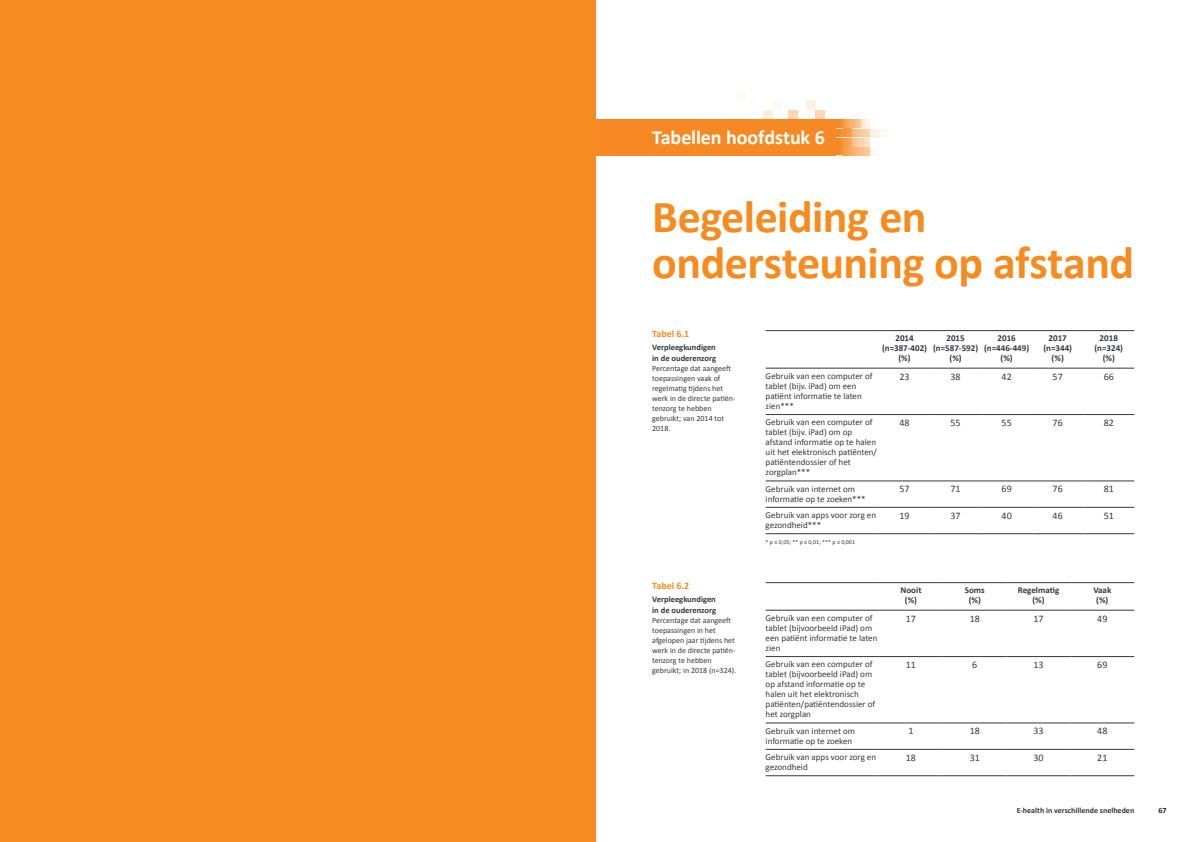
<style>
.page{position:relative;width:1191px;height:842px;background:#fff}
.page>*{position:absolute;margin:0;border:0;box-sizing:border-box;transform-origin:0 0}
.t1{font:700 46px/46px "Calibri";letter-spacing:-.01em;color:#f68b1f}
.t2{font:700 20px "Calibri";letter-spacing:-.005em;color:#fff}
.t3{font:10px "Calibri";color:#36383b}
.t4{font:700 10px "Calibri";color:#f68b1f}
.t5{font:9px/10px "Calibri";color:#36383b}
.t6{font:700 9px/10px "Calibri";color:#36383b;text-align:center}
.t7{font:700 8.5px/11px "Calibri";color:#36383b}
.t8{font:8px/10px "Calibri";color:#36383b}
.t9{font:700 8px "Calibri";color:#36383b}
.t10{font:700 8px "Calibri";color:#231f20}
.t11{font:6px "Calibri";color:#36383b}
</style>
<div class="page">
<div style="left:878px;top:128px;width:9px;height:9px;background:#fef9f2"></div>
<div style="left:869px;top:146px;width:9px;height:9px;background:#fef9f2"></div>
<div style="left:869px;top:128px;width:9px;height:9px;background:#fef1e3"></div>
<div style="left:815px;top:110px;width:9px;height:9px;background:#fdd7b4"></div>
<div style="left:788px;top:110px;width:9px;height:9px;background:#fdd7b4"></div>
<svg style="left:836px;top:119px;width:34px;height:36px"></svg>
<div style="left:806px;top:101px;width:9px;height:9px;background:#fef1e3"></div>
<div style="left:763px;top:110px;width:9px;height:9px;background:#feeede"></div>
<div style="left:772px;top:101px;width:9px;height:9px;background:#fef9f2"></div>
<div style="left:737px;top:92px;width:9px;height:9px;background:#fef9f2"></div>
<div style="left:595px;top:119px;width:241px;height:36px;background:#f68923"></div>
<hr style="left:765px;top:414px;width:114px;height:1px;background:#36383b">
<hr style="left:879px;top:414px;width:51px;height:1px;background:#36383b">
<hr style="left:930px;top:414px;width:51px;height:1px;background:#36383b">
<hr style="left:981px;top:414px;width:51px;height:1px;background:#36383b">
<hr style="left:1032px;top:414px;width:51px;height:1px;background:#36383b">
<hr style="left:1083px;top:414px;width:51px;height:1px;background:#36383b">
<hr style="left:765px;top:481px;width:114px;height:1px;background:#36383b">
<hr style="left:879px;top:481px;width:51px;height:1px;background:#36383b">
<hr style="left:930px;top:481px;width:51px;height:1px;background:#36383b">
<hr style="left:981px;top:481px;width:51px;height:1px;background:#36383b">
<hr style="left:1032px;top:481px;width:51px;height:1px;background:#36383b">
<hr style="left:1083px;top:481px;width:51px;height:1px;background:#36383b">
<hr style="left:765px;top:507px;width:114px;height:1px;background:#36383b">
<hr style="left:879px;top:507px;width:51px;height:1px;background:#36383b">
<hr style="left:930px;top:507px;width:51px;height:1px;background:#36383b">
<hr style="left:981px;top:507px;width:51px;height:1px;background:#36383b">
<hr style="left:1032px;top:507px;width:51px;height:1px;background:#36383b">
<hr style="left:1083px;top:507px;width:51px;height:1px;background:#36383b">
<hr style="left:765px;top:533px;width:114px;height:1px;background:#36383b">
<hr style="left:879px;top:533px;width:51px;height:1px;background:#36383b">
<hr style="left:930px;top:533px;width:51px;height:1px;background:#36383b">
<hr style="left:981px;top:533px;width:51px;height:1px;background:#36383b">
<hr style="left:1032px;top:533px;width:51px;height:1px;background:#36383b">
<hr style="left:1083px;top:533px;width:51px;height:1px;background:#36383b">
<hr style="left:765px;top:330px;width:114px;height:1px;background:#36383b">
<hr style="left:879px;top:330px;width:51px;height:1px;background:#36383b">
<hr style="left:930px;top:330px;width:51px;height:1px;background:#36383b">
<hr style="left:981px;top:330px;width:51px;height:1px;background:#36383b">
<hr style="left:1032px;top:330px;width:51px;height:1px;background:#36383b">
<hr style="left:1083px;top:330px;width:51px;height:1px;background:#36383b">
<hr style="left:765px;top:368px;width:114px;height:1px;background:#36383b">
<hr style="left:879px;top:368px;width:51px;height:1px;background:#36383b">
<hr style="left:930px;top:368px;width:51px;height:1px;background:#36383b">
<hr style="left:981px;top:368px;width:51px;height:1px;background:#36383b">
<hr style="left:1032px;top:368px;width:51px;height:1px;background:#36383b">
<hr style="left:1083px;top:368px;width:51px;height:1px;background:#36383b">
<hr style="left:765px;top:656px;width:114px;height:1px;background:#36383b">
<hr style="left:879px;top:656px;width:64px;height:1px;background:#36383b">
<hr style="left:943px;top:656px;width:63px;height:1px;background:#36383b">
<hr style="left:1006px;top:656px;width:64px;height:1px;background:#36383b">
<hr style="left:1070px;top:656px;width:64px;height:1px;background:#36383b">
<hr style="left:765px;top:723px;width:114px;height:1px;background:#36383b">
<hr style="left:879px;top:723px;width:64px;height:1px;background:#36383b">
<hr style="left:943px;top:723px;width:63px;height:1px;background:#36383b">
<hr style="left:1006px;top:723px;width:64px;height:1px;background:#36383b">
<hr style="left:1070px;top:723px;width:64px;height:1px;background:#36383b">
<hr style="left:765px;top:749px;width:114px;height:1px;background:#36383b">
<hr style="left:879px;top:749px;width:64px;height:1px;background:#36383b">
<hr style="left:943px;top:749px;width:63px;height:1px;background:#36383b">
<hr style="left:1006px;top:749px;width:64px;height:1px;background:#36383b">
<hr style="left:1070px;top:749px;width:64px;height:1px;background:#36383b">
<hr style="left:765px;top:775px;width:114px;height:1px;background:#36383b">
<hr style="left:879px;top:775px;width:64px;height:1px;background:#36383b">
<hr style="left:943px;top:775px;width:63px;height:1px;background:#36383b">
<hr style="left:1006px;top:775px;width:64px;height:1px;background:#36383b">
<hr style="left:1070px;top:775px;width:64px;height:1px;background:#36383b">
<hr style="left:765px;top:582px;width:114px;height:1px;background:#36383b">
<hr style="left:879px;top:582px;width:64px;height:1px;background:#36383b">
<hr style="left:943px;top:582px;width:63px;height:1px;background:#36383b">
<hr style="left:1006px;top:582px;width:64px;height:1px;background:#36383b">
<hr style="left:1070px;top:582px;width:64px;height:1px;background:#36383b">
<hr style="left:765px;top:610px;width:114px;height:1px;background:#36383b">
<hr style="left:879px;top:610px;width:64px;height:1px;background:#36383b">
<hr style="left:943px;top:610px;width:63px;height:1px;background:#36383b">
<hr style="left:1006px;top:610px;width:64px;height:1px;background:#36383b">
<hr style="left:1070px;top:610px;width:64px;height:1px;background:#36383b">
<div style="left:0;top:0;width:595px;height:842px;background:#f68b1f"></div>
<h2 class="t2" style="left:652px;top:125px;width:174px">Tabellen hoofdstuk 6</h2>
<h1 class="t1" style="left:652px;top:191px;width:483px">Begeleiding en ondersteuning op afstand</h1>
<p class="t4" style="left:652px;top:328px;width:39px">Tabel 6.1</p>
<p class="t7" style="left:652px;top:341px;width:65px">Verpleegkundigen in de ouderenzorg</p>
<p class="t8" style="left:652px;top:363px;width:85px">Percentage dat aangeeft toepassingen vaak of regelmatig tijdens het werk in de directe patiën&shy;tenzorg te hebben gebruikt; van 2014 tot<br>2018.</p>
<p class="t4" style="left:652px;top:580px;width:39px">Tabel 6.2</p>
<p class="t7" style="left:652px;top:593px;width:65px">Verpleegkundigen in de ouderenzorg</p>
<p class="t8" style="left:652px;top:615px;width:86px">Percentage dat aangeeft toepassingen in het afgelopen jaar tijdens het werk in de directe patiën&shy;tenzorg te hebben gebruikt; in 2018 (n=324).</p>
<p class="t6" style="left:882px;top:333px;width:47px">2014 (n=387-402) (%)</p>
<p class="t6" style="left:933px;top:333px;width:47px">2015 (n=587-592) (%)</p>
<p class="t6" style="left:984px;top:333px;width:47px">2016 (n=446-449) (%)</p>
<p class="t6" style="left:1043px;top:333px;width:30px">2017 (n=344) (%)</p>
<p class="t6" style="left:1094px;top:333px;width:30px">2018 (n=324) (%)</p>
<p class="t5" style="left:765px;top:370px;width:108px">Gebruik van een computer of tablet (bijv. iPad) om een patiënt informatie te laten zien***</p>
<p class="t3" style="left:899px;top:370px;width:12px">23</p>
<p class="t3" style="left:950px;top:370px;width:12px">38</p>
<p class="t3" style="left:1001px;top:370px;width:12px">42</p>
<p class="t3" style="left:1052px;top:370px;width:12px">57</p>
<p class="t3" style="left:1103px;top:370px;width:12px">66</p>
<p class="t5" style="left:765px;top:417px;width:113px">Gebruik van een computer of tablet (bijv. iPad) om op afstand informatie op te halen uit het elektronisch patiënten/ patiëntendossier of het zorgplan***</p>
<p class="t3" style="left:899px;top:416px;width:12px">48</p>
<p class="t3" style="left:950px;top:416px;width:12px">55</p>
<p class="t3" style="left:1001px;top:416px;width:12px">55</p>
<p class="t3" style="left:1052px;top:416px;width:12px">76</p>
<p class="t3" style="left:1103px;top:416px;width:12px">82</p>
<p class="t5" style="left:765px;top:483px;width:102px">Gebruik van internet om informatie op te zoeken***</p>
<p class="t3" style="left:899px;top:483px;width:12px">57</p>
<p class="t3" style="left:950px;top:483px;width:12px">71</p>
<p class="t3" style="left:1001px;top:483px;width:12px">69</p>
<p class="t3" style="left:1052px;top:483px;width:12px">76</p>
<p class="t3" style="left:1103px;top:483px;width:12px">81</p>
<p class="t5" style="left:765px;top:510px;width:112px">Gebruik van apps voor zorg en gezondheid***</p>
<p class="t3" style="left:899px;top:509px;width:12px">19</p>
<p class="t3" style="left:950px;top:509px;width:12px">37</p>
<p class="t3" style="left:1001px;top:509px;width:12px">40</p>
<p class="t3" style="left:1052px;top:509px;width:12px">46</p>
<p class="t3" style="left:1103px;top:509px;width:12px">51</p>
<p class="t11" style="left:765px;top:538px;width:91px">* p ≤ 0,05; ** p ≤ 0,01; *** p ≤ 0,001</p>
<p class="t6" style="left:900px;top:585px;width:22px">Nooit (%)</p>
<p class="t6" style="left:964px;top:585px;width:22px">Soms (%)</p>
<p class="t6" style="left:1017px;top:585px;width:43px">Regelmatig (%)</p>
<p class="t6" style="left:1093px;top:585px;width:20px">Vaak (%)</p>
<p class="t5" style="left:765px;top:612px;width:113px">Gebruik van een computer of tablet (bijvoorbeeld iPad) om een patiënt informatie te laten zien</p>
<p class="t3" style="left:906px;top:612px;width:12px">17</p>
<p class="t3" style="left:969px;top:612px;width:12px">18</p>
<p class="t3" style="left:1033px;top:612px;width:12px">17</p>
<p class="t3" style="left:1097px;top:612px;width:12px">49</p>
<p class="t5" style="left:765px;top:659px;width:111px">Gebruik van een computer of tablet (bijvoorbeeld iPad) om op afstand informatie op te halen uit het elektronisch patiënten/patiëntendossier of het zorgplan</p>
<p class="t3" style="left:906px;top:658px;width:12px">11</p>
<p class="t3" style="left:972px;top:658px;width:7px">6</p>
<p class="t3" style="left:1033px;top:658px;width:12px">13</p>
<p class="t3" style="left:1097px;top:658px;width:12px">69</p>
<p class="t5" style="left:765px;top:725px;width:91px">Gebruik van internet om informatie op te zoeken</p>
<p class="t3" style="left:908px;top:725px;width:7px">1</p>
<p class="t3" style="left:969px;top:725px;width:12px">18</p>
<p class="t3" style="left:1033px;top:725px;width:12px">33</p>
<p class="t3" style="left:1097px;top:725px;width:12px">48</p>
<p class="t5" style="left:765px;top:752px;width:112px">Gebruik van apps voor zorg en gezondheid</p>
<p class="t3" style="left:906px;top:751px;width:12px">18</p>
<p class="t3" style="left:969px;top:751px;width:12px">31</p>
<p class="t3" style="left:1033px;top:751px;width:12px">30</p>
<p class="t3" style="left:1097px;top:751px;width:12px">21</p>
<p class="t9" style="left:1016px;top:806px;width:119px">E-health in verschillende snelheden</p>
<p class="t10" style="left:1158px;top:806px;width:10px">67</p>
</div>
